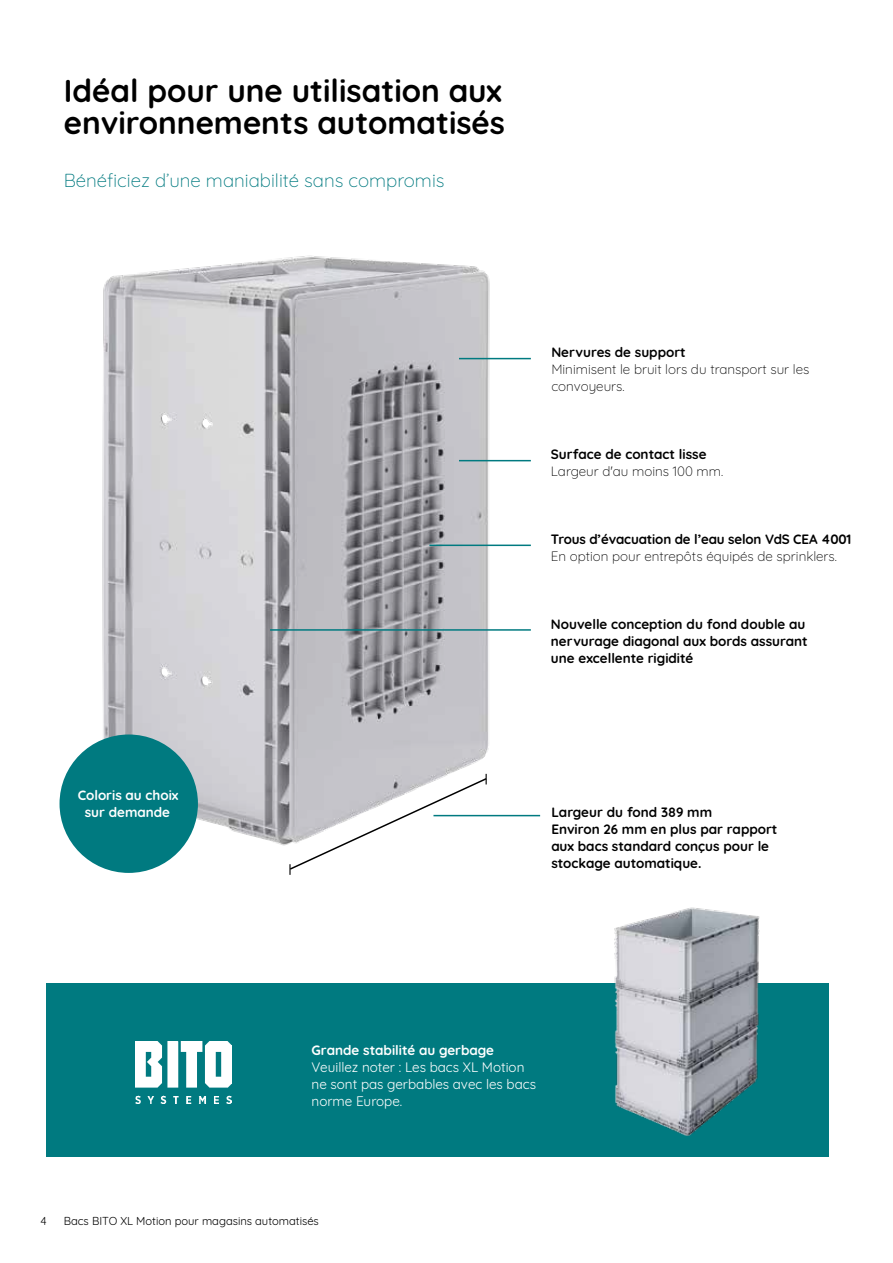
<style>
.page{position:relative;width:893px;height:1263px;background:#fff}
.page>*{position:absolute;margin:0;border:0;box-sizing:border-box;transform-origin:0 0}
.t1{font:700 31.5px/31.5px "Quicksand";color:#000}
.t2{font:300 18.75px "Quicksand";color:#007a80}
.t3{font:700 13.5px/17px "Quicksand";color:#000}
.t4{font:300 13.5px/17px "Quicksand";color:#000}
.t5{font:13.5px/17px "Quicksand";color:#fff}
.t6{font:700 13.5px/17px "Quicksand";color:#fff;text-align:center}
.t7{font:11.25px "Quicksand";color:#000}
</style>
<div class="page">
<hr style="left:892px;top:619px;width:1px;height:538px;background:#c6c6c6">
<div style="left:47px;top:984px;width:782px;height:173px;background:#007a80"></div>
<img style="left:85px;top:255px;width:456px;height:593px">
<svg style="left:288px;top:774px;width:200px;height:101px"></svg>
<img style="left:610px;top:907px;width:152px;height:229px">
<hr style="left:270px;top:629px;width:261px;height:2px;background:#007a80">
<hr style="left:433px;top:815px;width:107px;height:1px;background:#007a80">
<hr style="left:429px;top:545px;width:102px;height:1px;background:#007a80">
<hr style="left:459px;top:460px;width:72px;height:1px;background:#007a80">
<hr style="left:459px;top:358px;width:72px;height:1px;background:#007a80">
<div style="left:60px;top:734px;width:138px;height:139px;background:#007a80;border-radius:50%"></div>
<img style="left:135px;top:1042px;width:97px;height:62px">
<h1 class="t1" style="left:64px;top:72px;width:443px">Idéal pour une utilisation aux environnements automatisés</h1>
<h2 class="t2" style="left:64px;top:166px;width:382px">Bénéficiez d’une maniabilité sans compromis</h2>
<p class="t6" style="left:78px;top:785px;width:102px">Coloris au choix sur demande</p>
<p class="t3" style="left:551px;top:343px;width:136px">Nervures de support</p>
<p class="t4" style="left:551px;top:360px;width:259px">Minimisent le bruit lors du transport sur les convoyeurs.</p>
<p class="t3" style="left:551px;top:445px;width:157px">Surface de contact lisse</p>
<p class="t4" style="left:551px;top:462px;width:174px">Largeur d'au moins 100 mm.</p>
<p class="t3" style="left:551px;top:530px;width:302px">Trous d’évacuation de l’eau selon VdS CEA 4001</p>
<p class="t4" style="left:551px;top:547px;width:288px">En option pour entrepôts équipés de sprinklers.</p>
<p class="t3" style="left:551px;top:615px;width:258px">Nouvelle conception du fond double au nervurage diagonal aux bords assurant une excellente rigidité</p>
<p class="t3" style="left:551px;top:802px;width:228px">Largeur du fond 389 mm<br>Environ 26 mm en plus par rapport aux bacs standard conçus pour le stockage automatique.</p>
<p class="t6" style="left:312px;top:1040px;width:184px">Grande stabilité au gerbage</p>
<p class="t5" style="left:312px;top:1057px;width:226px">Veuillez noter : Les bacs XL Motion ne sont pas gerbables avec les bacs norme Europe.</p>
<p class="t7" style="left:41px;top:1212px;width:8px">4</p>
<p class="t7" style="left:64px;top:1212px;width:257px">Bacs BITO XL Motion pour magasins automatisés</p>
</div>
